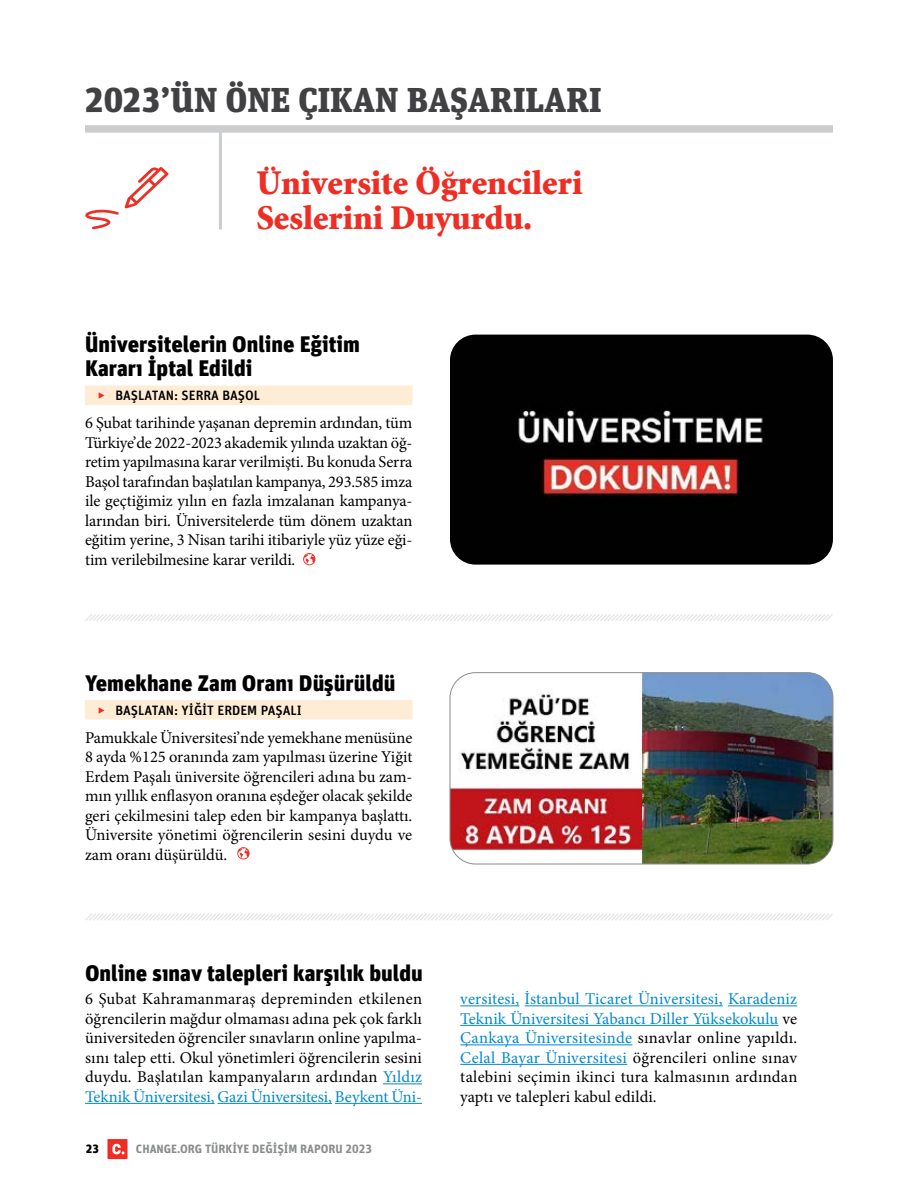
<style>
.page{position:relative;width:918px;height:1188px;background:#fff}
.page>*{position:absolute;margin:0;border:0;box-sizing:border-box;transform-origin:0 0}
.t1{font:900 34.5px/36px "Minion";color:#ee2e24}
.t2{font:900 34.5px "FF Unit Slab Pro";color:#414042}
.t3{font:900 22.5px/24px "FF Unit Pro";color:#000}
.t4{font:16.5px/19.5px "Minion Pro";letter-spacing:-.005em;color:#000;text-align:justify}
.t5{font:16.5px/19.5px "Minion Pro";letter-spacing:.01em;color:#0089cf;text-align:justify}
.t6{font:500 13.5px "FF Unit Pro";color:#000}
.t7{font:700 12px "FF Unit Pro";color:#8a8c8e}
.t8{font:900 12px "FF Unit Pro";color:#000}
.s1{font-weight:900;color:#ee2e24}
.s2{color:#0089cf}
.s3{color:#000}
</style>
<div class="page">
<div style="left:85px;top:125px;width:748px;height:8px;background:#cbcdce"></div>
<hr style="left:219px;top:128px;width:3px;height:102px;background:#cbcdce">
<svg style="left:85px;top:209px;width:34px;height:20px"></svg>
<svg style="left:125px;top:167px;width:44px;height:41px"></svg>
<img style="left:450px;top:335px;width:383px;height:230px">
<div style="left:85px;top:386px;width:327px;height:19px;background:#ffecd5"></div>
<div style="left:85px;top:700px;width:327px;height:20px;background:#ffecd5"></div>
<img style="left:450px;top:673px;width:383px;height:191px">
<div style="left:450px;top:672px;width:383px;height:192px;border:1px solid #8a8c8e;border-radius:26px"></div>
<hr style="left:383px;top:1083px;width:39px;height:1px;background:#0089cf">
<hr style="left:85px;top:1103px;width:130px;height:1px;background:#0089cf">
<hr style="left:218px;top:1103px;width:114px;height:1px;background:#0089cf">
<hr style="left:335px;top:1103px;width:87px;height:1px;background:#0089cf">
<hr style="left:460px;top:1005px;width:59px;height:1px;background:#0089cf">
<hr style="left:525px;top:1005px;width:198px;height:1px;background:#0089cf">
<hr style="left:728px;top:1005px;width:69px;height:1px;background:#0089cf">
<hr style="left:460px;top:1025px;width:318px;height:1px;background:#0089cf">
<hr style="left:460px;top:1044px;width:172px;height:1px;background:#0089cf">
<hr style="left:460px;top:1064px;width:167px;height:1px;background:#0089cf">
<svg style="left:85px;top:614px;width:748px;height:7px"></svg>
<svg style="left:85px;top:913px;width:748px;height:8px"></svg>
<svg style="left:237px;top:847px;width:13px;height:13px"></svg>
<svg style="left:303px;top:553px;width:12px;height:12px"></svg>
<svg style="left:107px;top:1139px;width:21px;height:20px"></svg>
<h1 class="t2" style="left:85px;top:74px;width:518px">2023’ÜN ÖNE ÇIKAN BAŞARILARI</h1>
<h1 class="t1" style="left:256px;top:165px;width:327px">Üniversite Öğrencileri<br>Seslerini Duyurdu.</h1>
<h2 class="t3" style="left:85px;top:331px;width:276px">Üniversitelerin Online Eğitim<br>Kararı İptal Edildi</h2>
<p class="t6" style="left:98px;top:386px;width:164px"><span class="s1">‣</span> BAŞLATAN: SERRA BAŞOL</p>
<p class="t4" style="left:85px;top:413px;width:329px">6 Şubat tarihinde yaşanan depremin ardından, tüm Türkiye’de 2022-2023 akademik yılında uzaktan öğ&shy;retim yapılmasına karar verilmişti. Bu konuda Serra Başol tarafından başlatılan kampanya, 293.585 imza ile geçtiğimiz yılın en fazla imzalanan kampanya&shy;larından biri. Üniversitelerde tüm dönem uzaktan eğitim yerine, 3 Nisan tarihi itibariyle yüz yüze eği&shy;tim verilebilmesine karar verildi.</p>
<h2 class="t3" style="left:85px;top:669px;width:312px">Yemekhane Zam Oranı Düşürüldü</h2>
<p class="t6" style="left:98px;top:700px;width:206px"><span class="s1">‣</span> BAŞLATAN: YİĞİT ERDEM PAŞALI</p>
<p class="t4" style="left:85px;top:728px;width:329px">Pamukkale Üniversitesi’nde yemekhane menüsüne 8 ayda %125 oranında zam yapılması üzerine Yiğit Erdem Paşalı üniversite öğrencileri adına bu zam&shy;mın yıllık enflasyon oranına eşdeğer olacak şekilde geri çekilmesini talep eden bir kampanya başlattı.<br>Üniversite yönetimi öğrencilerin sesini duydu ve zam oranı düşürüldü.</p>
<h2 class="t3" style="left:85px;top:960px;width:339px">Online sınav talepleri karşılık buldu</h2>
<p class="t4" style="left:85px;top:989px;width:339px">6 Şubat Kahramanmaraş depreminden etkilenen öğrencilerin mağdur olmaması adına pek çok farklı üniversiteden öğrenciler sınavların online yapılma&shy;sını talep etti. Okul yönetimleri öğrencilerin sesini duydu. Başlatılan kampanyaların ardından <span class="s2">Yıldız Teknik Üniversitesi, Gazi Üniversitesi, Beykent Üni-</span></p>
<p class="t5" style="left:460px;top:989px;width:339px">versitesi, İstanbul Ticaret Üniversitesi, Karadeniz Teknik Üniversitesi Yabancı Diller Yüksekokulu <span class="s3">ve </span>Çankaya Üniversitesinde <span class="s3">sınavlar online yapıldı.<br></span>Celal Bayar Üniversitesi <span class="s3">öğrencileri online sınav talebini seçimin ikinci tura kalmasının ardından yaptı ve talepleri kabul edildi.</span></p>
<p class="t8" style="left:86px;top:1140px;width:15px">23</p>
<p class="t7" style="left:136px;top:1140px;width:238px">CHANGE.ORG TÜRKİYE DEĞİŞİM RAPORU 2023</p>
</div>
